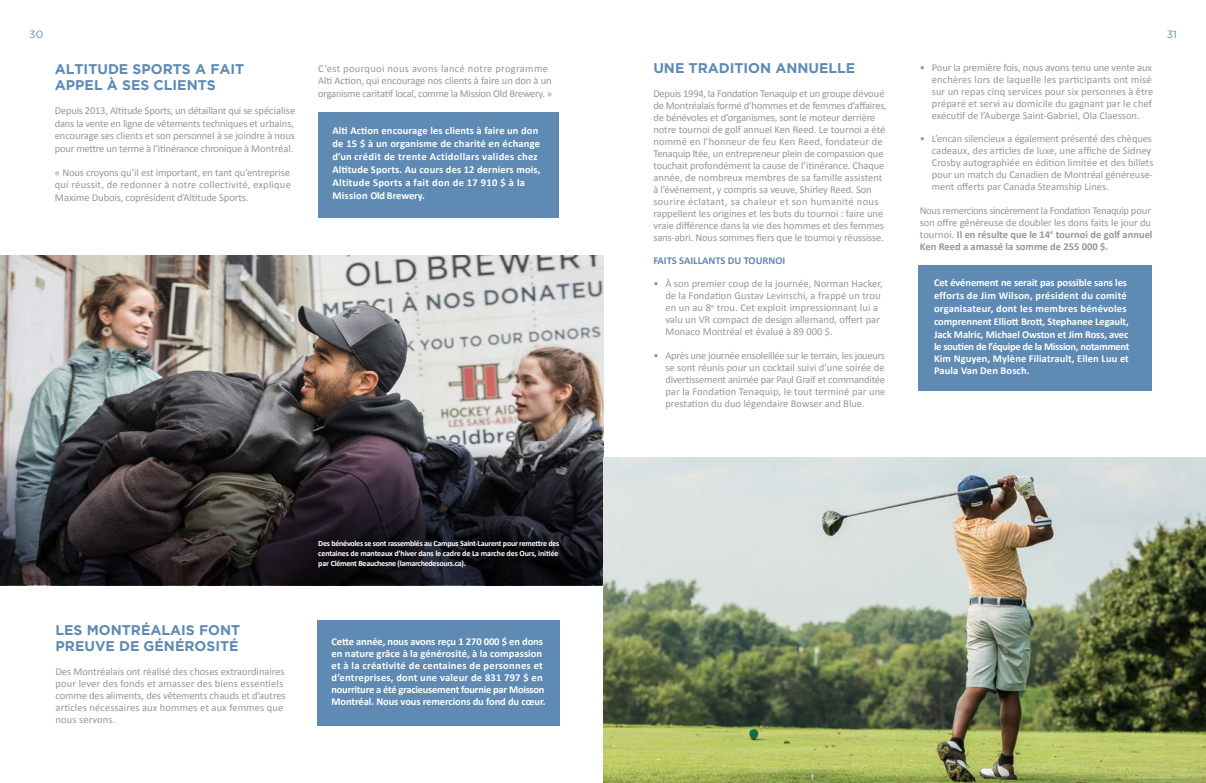
<style>
.page{position:relative;width:1206px;height:783px;background:#fff}
.page>*{position:absolute;margin:0;border:0;box-sizing:border-box;transform-origin:0 0}
.t1{font:700 14px/16px "Gotham";color:#5e8ab4}
.t2{font:10.5px/12px "Calibri";letter-spacing:-.005em;color:#94969a}
.t3{font:700 10.5px/12px "Calibri";letter-spacing:-.01em;color:#fff}
.t4{font:700 10.5px/13px "Calibri";letter-spacing:.01em;color:#fff}
.t5{font:10.5px/12px "Calibri";letter-spacing:-.025em;color:#94969a}
.t6{font:700 10.5px "Calibri";color:#5e8ab4}
.t7{font:10.5px "Gotham";color:#5e8ab4}
.t8{font:700 8px/10px "Calibri";letter-spacing:-.03em;color:#fff;text-align:justify}
.s1{font-weight:700}
</style>
<div class="page">
<div style="left:318px;top:112px;width:241px;height:106px;background:#5e8ab4"></div>
<div style="left:318px;top:620px;width:242px;height:106px;background:#5e8ab4"></div>
<div style="left:919px;top:265px;width:233px;height:126px;background:#5e8ab4"></div>
<img style="left:0;top:255px;width:603px;height:330px">
<svg style="left:0;top:444px;width:603px;height:140px"></svg>
<img style="left:603px;top:458px;width:603px;height:325px">
<p class="t7" style="left:29px;top:28px;width:15px">30</p>
<p class="t7" style="left:1167px;top:28px;width:12px">31</p>
<h1 class="t1" style="left:55px;top:61px;width:191px">ALTITUDE SPORTS A FAIT<br>APPEL À SES CLIENTS</h1>
<p class="t2" style="left:55px;top:105px;width:242px;line-height:12.6px;text-align:justify">Depuis 2013, Altitude Sports, un détaillant qui se spécialise dans la vente en ligne de vêtements techniques et urbains, encourage ses clients et son personnel à se joindre à nous pour mettre un terme à l’itinérance chronique à Montréal.</p>
<p class="t2" style="left:55px;top:166px;width:238px;line-height:12.5px;text-align:justify">« Nous croyons qu’il est important, en tant qu’entreprise qui réussit, de redonner à notre collectivité, explique Maxime Dubois, coprésident d’Altitude Sports.</p>
<p class="t2" style="left:318px;top:62px;width:235px;line-height:12.5px">C’est pourquoi nous avons lancé notre programme<br>Alti Action, qui encourage nos clients à faire un don à un organisme caritatif local, comme la Mission Old Brewery. »</p>
<p class="t4" style="left:332px;top:124px;width:210px">Alti Action encourage les clients à faire un don de 15 $ à un organisme de charité en échange d’un crédit de trente Actidollars valides chez Altitude Sports. Au cours des 12 derniers mois, Altitude Sports a fait don de 17 910 $ à la Mission Old Brewery.</p>
<h1 class="t1" style="left:56px;top:622px;width:186px">LES MONTRÉALAIS FONT<br>PREUVE DE GÉNÉROSITÉ</h1>
<p class="t2" style="left:56px;top:665px;width:232px">Des Montréalais ont réalisé des choses extraordinaires pour lever des fonds et amasser des biens essentiels comme des aliments, des vêtements chauds et d’autres articles nécessaires aux hommes et aux femmes que nous servons.</p>
<p class="t8" style="left:318px;top:539px;width:243px">Des bénévoles se sont rassemblés au Campus Saint-Laurent pour remettre des centaines de manteaux d’hiver dans le cadre de La marche des Ours, initiée par Clément Beauchesne (lamarchedesours.ca).</p>
<p class="t3" style="left:332px;top:635px;width:216px">Cette année, nous avons reçu 1 270 000 $ en dons en nature grâce à la générosité, à la compassion et à la créativité de centaines de personnes et d’entreprises, dont une valeur de 831 797 $ en nourriture a été gracieusement fournie par Moisson Montréal. Nous vous remercions du fond du cœur.</p>
<h1 class="t1" style="left:653px;top:60px;width:203px">UNE TRADITION ANNUELLE</h1>
<p class="t2" style="left:653px;top:87px;width:235px">Depuis 1994, la Fondation Tenaquip et un groupe dévoué de Montréalais formé d’hommes et de femmes d’affaires, de bénévoles et d’organismes, sont le moteur derrière notre tournoi de golf annuel Ken Reed. Le tournoi a été nommé en l’honneur de feu Ken Reed, fondateur de Tenaquip ltée, un entrepreneur plein de compassion que touchait profondément la cause de l’itinérance. Chaque année, de nombreux membres de sa famille assistent à l’événement, y compris sa veuve, Shirley Reed. Son sourire éclatant, sa chaleur et son humanité nous rappellent les origines et les buts du tournoi : faire une vraie différence dans la vie des hommes et des femmes sans-abri. Nous sommes fiers que le tournoi y réussisse.</p>
<p class="t6" style="left:653px;top:254px;width:133px">FAITS SAILLANTS DU TOURNOI</p>
<p class="t2" style="left:665px;top:278px;width:219px;text-indent:-12px">• À son premier coup de la journée, Norman Hacker, de la Fondation Gustav Levinschi, a frappé un trou en un au 8<sup>e</sup> trou. Cet exploit impressionnant lui a valu un VR compact de design allemand, offert par Monaco Montréal et évalué à 89 000 $.</p>
<p class="t2" style="left:665px;top:349px;width:222px;text-align:justify;text-indent:-12px">• Après une journée ensoleillée sur le terrain, les joueurs se sont réunis pour un cocktail suivi d’une soirée de divertissement animée par Paul Graif et commanditée par la Fondation Tenaquip, le tout terminé par une prestation du duo légendaire Bowser and Blue.</p>
<p class="t2" style="left:932px;top:62px;width:223px;text-indent:-12px">• Pour la première fois, nous avons tenu une vente aux enchères lors de laquelle les participants ont misé sur un repas cinq services pour six personnes à être préparé et servi au domicile du gagnant par le chef exécutif de l’Auberge Saint-Gabriel, Ola Claesson.</p>
<p class="t2" style="left:932px;top:133px;width:223px;text-indent:-12px">• L’encan silencieux a également présenté des chèques cadeaux, des articles de luxe, une affiche de Sidney Crosby autographiée en édition limitée et des billets pour un match du Canadien de Montréal généreuse&shy;ment offerts par Canada Steamship Lines.</p>
<p class="t5" style="left:920px;top:204px;width:234px">Nous remercions sincèrement la Fondation Tenaquip pour son offre généreuse de doubler les dons faits le jour du tournoi. <span class="s1">Il en résulte que le 14</span><sup>e</sup> <span class="s1">tournoi de golf annuel Ken Reed a amassé la somme de 255 000 $.</span></p>
<p class="t3" style="left:934px;top:276px;width:196px;line-height:13px">Cet événement ne serait pas possible sans les efforts de Jim Wilson, président du comité organisateur, dont les membres bénévoles comprennent Elliott Brott, Stephanee Legault, Jack Malric, Michael Owston et Jim Ross, avec</p>
<p class="t4" style="left:934px;top:340px;width:197px;line-height:12px;text-align:justify">le soutien de l’équipe de la Mission, notamment Kim Nguyen, Mylène Filiatrault, Ellen Luu et Paula Van Den Bosch.</p>
</div>
